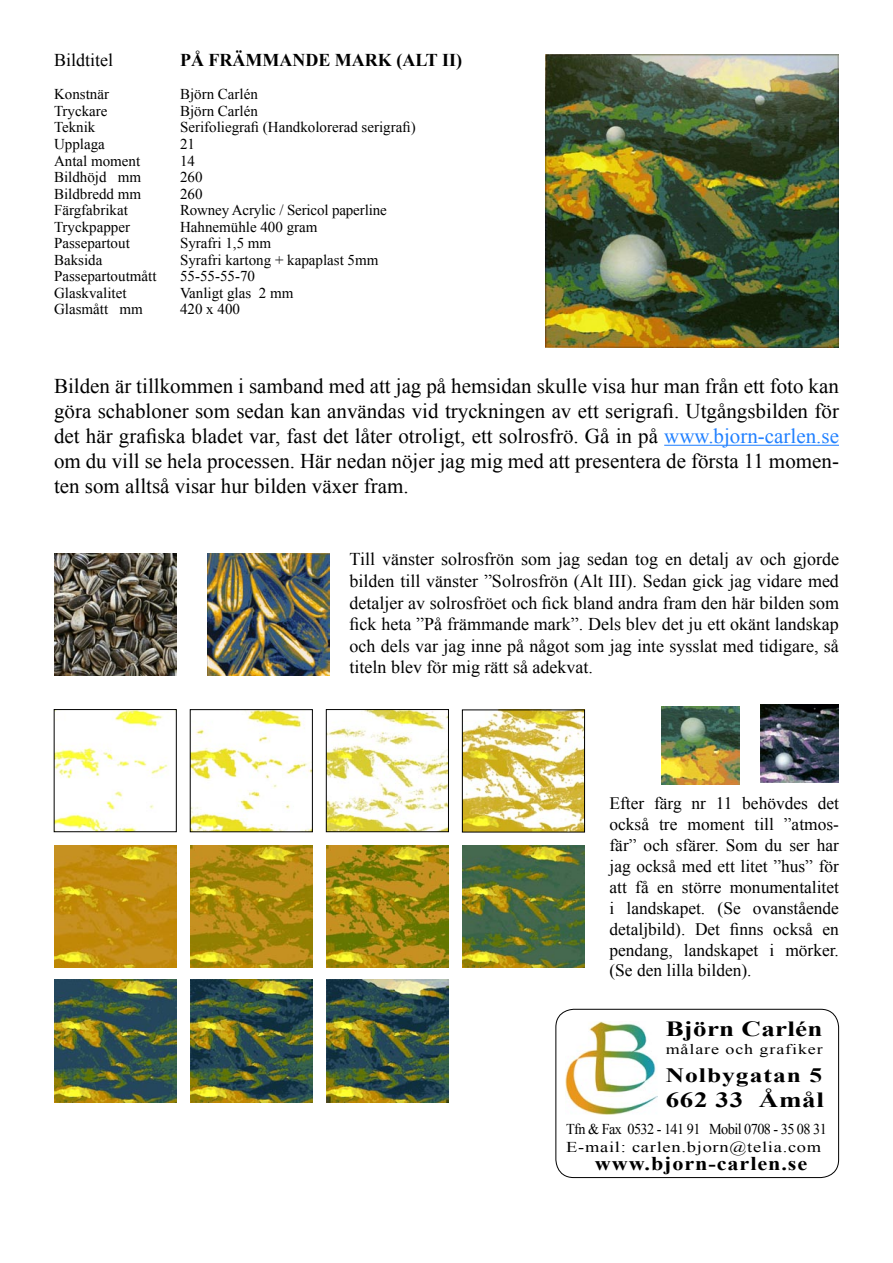
<style>
.page{position:relative;width:893px;height:1263px;background:#fff}
.page>*{position:absolute;margin:0;border:0;box-sizing:border-box;transform-origin:0 0}
.t1{font:700 21.6px "Times New Roman";letter-spacing:.01em;color:#000;scale:1.25 1}
.t2{font:21px/25.2px "Times New Roman";color:#000;text-align:justify}
.t3{font:700 20.4px "Times New Roman";letter-spacing:.04em;color:#000;scale:1.25 1}
.t4{font:700 19.5px "Times New Roman";letter-spacing:.04em;color:#000;scale:1.14 1}
.t5{font:18px/21.6px "Times New Roman";color:#000;text-align:justify}
.t6{font:700 18px "Times New Roman";color:#000}
.t7{font:17.4px/20.9px "Times New Roman";color:#000;text-align:justify}
.t8{font:15px "Times New Roman";color:#000}
.t9{font:15px "Times New Roman";letter-spacing:-.04em;color:#000;scale:.95 1}
.t10{font:15px "Times New Roman";letter-spacing:.04em;color:#000;scale:1.23 1}
.t11{font:14.4px "Times New Roman";letter-spacing:.05em;color:#000;scale:1.25 1}
.s1{color:#2080ff}
</style>
<div class="page">
<hr style="left:664px;top:445px;width:175px;height:1px;background:#2080ff">
<img style="left:546px;top:54px;width:293px;height:293px">
<img style="left:207px;top:553px;width:123px;height:122px">
<img style="left:56px;top:711px;width:112px;height:119px">
<img style="left:192px;top:711px;width:119px;height:119px">
<img style="left:328px;top:711px;width:119px;height:119px">
<img style="left:462px;top:709px;width:123px;height:121px">
<img style="left:54px;top:845px;width:122px;height:123px">
<img style="left:190px;top:845px;width:123px;height:123px">
<img style="left:326px;top:845px;width:123px;height:123px">
<img style="left:462px;top:845px;width:123px;height:123px">
<img style="left:54px;top:980px;width:122px;height:122px">
<img style="left:190px;top:980px;width:123px;height:122px">
<img style="left:326px;top:980px;width:123px;height:122px">
<img style="left:661px;top:706px;width:78px;height:79px">
<img style="left:761px;top:704px;width:78px;height:78px">
<div style="left:54px;top:709px;width:122px;height:123px;border:1px solid #000"></div>
<div style="left:190px;top:709px;width:123px;height:123px;border:1px solid #000"></div>
<div style="left:326px;top:709px;width:123px;height:123px;border:1px solid #000"></div>
<div style="left:462px;top:710px;width:123px;height:122px;border:1px solid #000"></div>
<svg style="left:555px;top:1008px;width:284px;height:169px"></svg>
<svg style="left:662px;top:1017px;width:163px;height:72px"></svg>
<img style="left:565px;top:1022px;width:92px;height:92px">
<img style="left:54px;top:553px;width:122px;height:122px">
<p class="t5" style="left:54px;top:49px;width:61px">Bildtitel</p>
<p class="t6" style="left:180px;top:48px;width:283px">PÅ FRÄMMANDE MARK (ALT II)</p>
<p class="t8" style="left:54px;top:84px;width:56px">Konstnär</p>
<p class="t8" style="left:180px;top:84px;width:79px">Björn Carlén</p>
<p class="t8" style="left:54px;top:101px;width:55px">Tryckare</p>
<p class="t8" style="left:180px;top:101px;width:79px">Björn Carlén</p>
<p class="t8" style="left:54px;top:117px;width:43px">Teknik</p>
<p class="t8" style="left:180px;top:117px;width:237px">Serifoliegrafi (Handkolorerad serigrafi)</p>
<p class="t8" style="left:54px;top:134px;width:52px">Upplaga</p>
<p class="t8" style="left:180px;top:134px;width:16px">21</p>
<p class="t8" style="left:54px;top:150px;width:88px">Antal moment</p>
<p class="t8" style="left:180px;top:150px;width:16px">14</p>
<p class="t8" style="left:54px;top:167px;width:89px">Bildhöjd mm</p>
<p class="t8" style="left:180px;top:167px;width:24px">260</p>
<p class="t8" style="left:54px;top:183px;width:89px">Bildbredd mm</p>
<p class="t8" style="left:180px;top:183px;width:24px">260</p>
<p class="t8" style="left:54px;top:200px;width:75px">Färgfabrikat</p>
<p class="t8" style="left:180px;top:200px;width:208px">Rowney Acrylic / Sericol paperline</p>
<p class="t8" style="left:54px;top:216px;width:78px">Tryckpapper</p>
<p class="t8" style="left:180px;top:216px;width:139px">Hahnemühle 400 gram</p>
<p class="t8" style="left:54px;top:233px;width:77px">Passepartout</p>
<p class="t8" style="left:180px;top:233px;width:93px">Syrafri 1,5 mm</p>
<p class="t8" style="left:54px;top:249px;width:50px">Baksida</p>
<p class="t8" style="left:180px;top:249px;width:200px">Syrafri kartong + kapaplast 5mm</p>
<p class="t8" style="left:54px;top:266px;width:104px">Passepartoutmått</p>
<p class="t8" style="left:180px;top:266px;width:76px">55-55-55-70</p>
<p class="t8" style="left:54px;top:282px;width:74px">Glaskvalitet</p>
<p class="t8" style="left:180px;top:282px;width:115px">Vanligt glas 2 mm</p>
<p class="t8" style="left:54px;top:299px;width:90px">Glasmått mm</p>
<p class="t8" style="left:180px;top:299px;width:61px">420 x 400</p>
<p class="t2" style="left:54px;top:373px;width:786px">Bilden är tillkommen i samband med att jag på hemsidan skulle visa hur man från ett foto kan göra schabloner som sedan kan användas vid tryckningen av ett serigrafi. Utgångsbilden för det här grafiska bladet var, fast det låter otroligt, ett solrosfrö. Gå in på <span class="s1">www.bjorn-carlen.se </span>om du vill se hela processen. Här nedan nöjer jag mig med att presentera de första 11 momen&shy;ten som alltså visar hur bilden växer fram.</p>
<p class="t5" style="left:350px;top:548px;width:491px">Till vänster solrosfrön som jag sedan tog en detalj av och gjorde bilden till vänster ”Solrosfrön (Alt III). Sedan gick jag vidare med detaljer av solrosfröet och fick bland andra fram den här bilden som fick heta ”På främmande mark”. Dels blev det ju ett okänt landskap och dels var jag inne på något som jag inte sysslat med tidigare, så titeln blev för mig rätt så adekvat.</p>
<p class="t7" style="left:609px;top:793px;width:231px">Efter färg nr 11 behövdes det också tre moment till ”atmos&shy;fär” och sfärer. Som du ser har jag också med ett litet ”hus” för att få en större monumentalitet i landskapet. (Se ovanstående detaljbild). Det finns också en pendang, landskapet i mörker. (Se den lilla bilden).</p>
<p class="t1" style="left:666px;top:1013px;width:127px">Björn Carlén</p>
<p class="t11" style="left:666px;top:1040px;width:127px">målare och grafiker</p>
<p class="t3" style="left:666px;top:1061px;width:127px">Nolbygatan 5</p>
<p class="t1" style="left:666px;top:1085px;width:128px">662 33 Åmål</p>
<p class="t9" style="left:566px;top:1119px;width:276px">Tfn &amp; Fax 0532 - 141 91 Mobil 0708 - 35 08 31</p>
<p class="t10" style="left:566px;top:1137px;width:209px">E-mail: carlen.bjorn@telia.com</p>
<p class="t4" style="left:595px;top:1150px;width:188px">www.bjorn-carlen.se</p>
</div>
